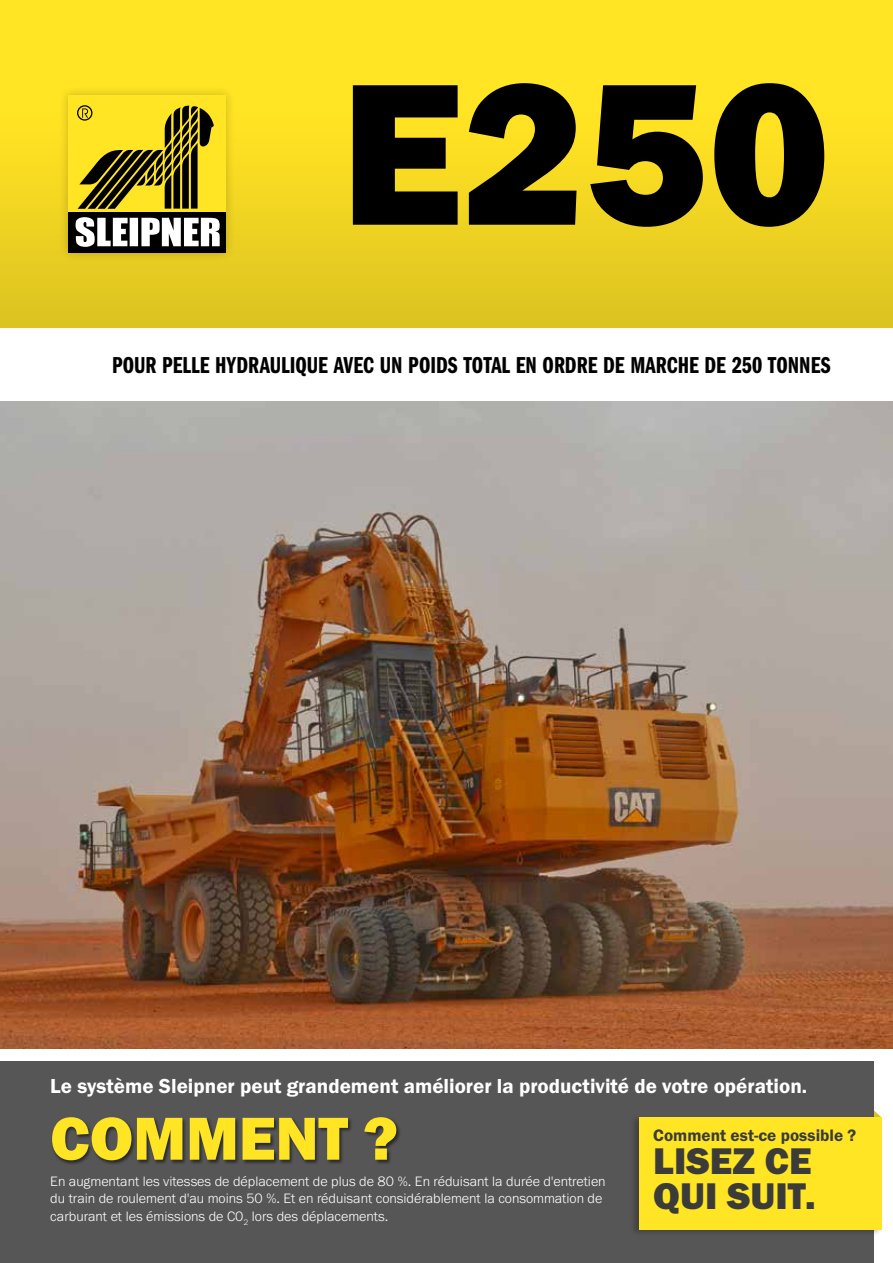
<style>
.page{position:relative;width:893px;height:1263px;background:#fff}
.page>*{position:absolute;margin:0;border:0;box-sizing:border-box;transform-origin:0 0}
.t1{font:209.1px "Franklin Gothic URW Hea";color:#000}
.t2{font:62.7px "Franklin Gothic URW Hea";color:#ffe523}
.t3{font:38.55px/34.5px "Franklin Gothic URW Hea";color:#3b3b3a}
.t4{font:23.85px "Franklin Gothic URW Com Dem";color:#000}
.t5{font:21px "Franklin Gothic URW Dem";color:#fff}
.t6{font:17.1px "Franklin Gothic URW Dem";color:#3b3b3a}
.t7{font:300 14.1px/17.2px "Franklin Gothic URW";color:#fff}
</style>
<div class="page">
<div style="left:0;top:0;width:893px;height:327px;background:linear-gradient(to bottom,#ffed23,#e1c721)"></div>
<img style="left:0;top:402px;width:893px;height:646px">
<div style="left:58px;top:85px;width:177px;height:178px;background:#000;opacity:.2"></div>
<div style="left:68px;top:95px;width:158px;height:157px;background:#ffe523"></div>
<div style="left:68px;top:213px;width:158px;height:40px;background:#000"></div>
<svg style="left:76px;top:217px;width:144px;height:30px"></svg>
<svg style="left:77px;top:105px;width:137px;height:104px"></svg>
<svg style="left:873px;top:1082px;width:6px;height:33px"></svg>
<div style="left:0;top:1061px;width:873px;height:202px;background:#575656"></div>
<div style="left:630px;top:1115px;width:252px;height:121px;background:#000;opacity:.23"></div>
<div style="left:639px;top:1118px;width:242px;height:112px;background:#ffe523"></div>
<div style="left:51px;top:1116px;width:351px;height:49px;background:#000;opacity:.53"></div>
<h1 class="t1" style="left:341px;top:19px;width:492px">E250</h1>
<h3 class="t4" style="left:112px;top:349px;width:720px">POUR PELLE HYDRAULIQUE AVEC UN POIDS TOTAL EN ORDRE DE MARCHE DE 250 TONNES</h3>
<h3 class="t5" style="left:50px;top:1073px;width:758px">Le système Sleipner peut grandement améliorer la productivité de votre opération.</h3>
<p class="t6" style="left:653px;top:1125px;width:205px">Comment est-ce possible ?</p>
<h3 class="t3" style="left:653px;top:1143px;width:164px">LISEZ CE<br>QUI SUIT.</h3>
<h2 class="t2" style="left:50px;top:1098px;width:349px">COMMENT ?</h2>
<p class="t7" style="left:50px;top:1172px;width:557px">En augmentant les vitesses de déplacement de plus de 80 %. En réduisant la durée d'entretien du train de roulement d'au moins 50 %. Et en réduisant considérablement la consommation de carburant et les émissions de C0<sub>2</sub> lors des déplacements.</p>
</div>
